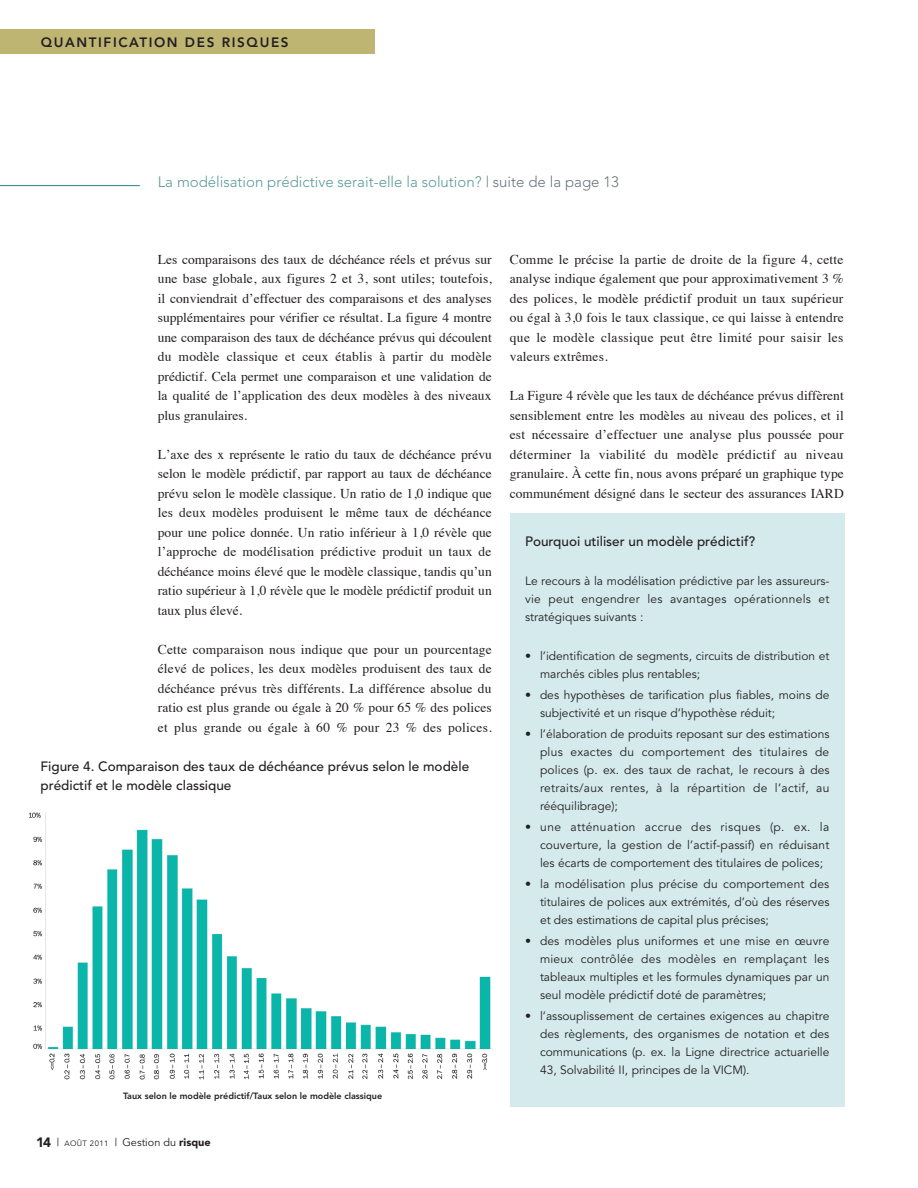
<style>
.page{position:relative;width:918px;height:1188px;background:#fff}
.page>*{position:absolute;margin:0;border:0;box-sizing:border-box;transform-origin:0 0}
.t1{font:300 15px "Avenir";color:#599a98}
.t2{font:13.5px/19.5px "Times";letter-spacing:.005em;color:#231f20;text-align:justify}
.t3{font:500 13.5px/19.5px "Avenir";color:#231f20}
.t4{font:800 13.5px "Avenir";letter-spacing:.12em;color:#231f20}
.t5{font:12px/18px "Avenir";color:#231f20;text-align:justify}
.t6{font:10.8px "Avenir";color:#231f20}
.t7{font:800 9px "Avenir";color:#231f20}
.s1{color:#6a747b}
.s2{font-weight:900;font-size:13.5px}
.s3{font-size:7.8px}
.s4{font-weight:900}
</style>
<div class="page">
<hr style="left:0;top:185px;width:140px;height:1px;background:#258592">
<img style="left:30px;top:812px;width:463px;height:268px">
<div style="left:510px;top:513px;width:334px;height:594px;background:#d5eaed"></div>
<div style="left:0;top:30px;width:375px;height:24px;background:#bfb573"></div>
<p class="t4" style="left:41px;top:34px;width:248px">Quantification des risques</p>
<p class="t1" style="left:158px;top:173px;width:463px">La modélisation prédictive serait-elle la solution? <span class="s1">| suite de la page 13</span></p>
<p class="t2" style="left:158px;top:249px;width:336px">Les comparaisons des taux de déchéance réels et prévus sur une base globale, aux figures 2 et 3, sont utiles; toutefois, il conviendrait d’effectuer des comparaisons et des analyses supplémentaires pour vérifier ce résultat. La figure 4 montre une comparaison des taux de déchéance prévus qui découlent du modèle classique et ceux établis à partir du modèle prédictif. Cela permet une comparaison et une validation de la qualité de l’application des deux modèles à des niveaux plus granulaires.</p>
<p class="t2" style="left:158px;top:443px;width:336px">L’axe des x représente le ratio du taux de déchéance prévu selon le modèle prédictif, par rapport au taux de déchéance prévu selon le modèle classique. Un ratio de 1,0 indique que les deux modèles produisent le même taux de déchéance pour une police donnée. Un ratio inférieur à 1,0 révèle que l’approche de modélisation prédictive produit un taux de déchéance moins élevé que le modèle classique, tandis qu’un ratio supérieur à 1,0 révèle que le modèle prédictif produit un taux plus élevé.</p>
<p class="t2" style="left:158px;top:638px;width:336px">Cette comparaison nous indique que pour un pourcentage élevé de polices, les deux modèles produisent des taux de déchéance prévus très différents. La différence absolue du ratio est plus grande ou égale à 20 % pour 65 % des polices et plus grande ou égale à 60 % pour 23 % des polices.</p>
<p class="t3" style="left:40px;top:757px;width:430px">Figure 4. Comparaison des taux de déchéance prévus selon le modèle prédictif et le modèle classique</p>
<p class="t7" style="left:123px;top:1091px;width:261px">Taux selon le modèle prédictif/Taux selon le modèle classique</p>
<p class="t6" style="left:36px;top:1136px;width:176px"><span class="s2">14</span> | <span class="s3">AoÛt 2011</span> | Gestion du <span class="s4">risque</span></p>
<p class="t2" style="left:510px;top:249px;width:336px">Comme le précise la partie de droite de la figure 4, cette analyse indique également que pour approximativement 3 % des polices, le modèle prédictif produit un taux supérieur ou égal à 3,0 fois le taux classique, ce qui laisse à entendre que le modèle classique peut être limité pour saisir les valeurs extrêmes.</p>
<p class="t2" style="left:510px;top:385px;width:336px">La Figure 4 révèle que les taux de déchéance prévus diffèrent sensiblement entre les modèles au niveau des polices, et il est nécessaire d’effectuer une analyse plus poussée pour déterminer la viabilité du modèle prédictif au niveau granulaire. À cette fin, nous avons préparé un graphique type communément désigné dans le secteur des assurances IARD</p>
<p class="t3" style="left:525px;top:532px;width:232px">Pourquoi utiliser un modèle prédictif?</p>
<p class="t5" style="left:525px;top:572px;width:306px">Le recours à la modélisation prédictive par les assureurs&shy;vie peut engendrer les avantages opérationnels et stratégiques suivants :</p>
<p class="t5" style="left:540px;top:647px;width:291px;text-indent:-15px">• l’identification de segments, circuits de distribution et marchés cibles plus rentables;</p>
<p class="t5" style="left:540px;top:686px;width:291px;text-indent:-15px">• des hypothèses de tarification plus fiables, moins de subjectivité et un risque d’hypothèse réduit;</p>
<p class="t5" style="left:540px;top:725px;width:291px;text-indent:-15px">• l’élaboration de produits reposant sur des estimations plus exactes du comportement des titulaires de polices (p. ex. des taux de rachat, le recours à des retraits/aux rentes, à la répartition de l’actif, au rééquilibrage);</p>
<p class="t5" style="left:540px;top:818px;width:291px;text-indent:-15px">• une atténuation accrue des risques (p. ex. la couverture, la gestion de l’actif-passif) en réduisant les écarts de comportement des titulaires de polices;</p>
<p class="t5" style="left:540px;top:875px;width:291px;text-indent:-15px">• la modélisation plus précise du comportement des titulaires de polices aux extrémités, d’où des réserves et des estimations de capital plus précises;</p>
<p class="t5" style="left:540px;top:932px;width:291px;text-indent:-15px">• des modèles plus uniformes et une mise en œuvre mieux contrôlée des modèles en remplaçant les tableaux multiples et les formules dynamiques par un seul modèle prédictif doté de paramètres;</p>
<p class="t5" style="left:540px;top:1007px;width:291px;text-indent:-15px">• l’assouplissement de certaines exigences au chapitre des règlements, des organismes de notation et des communications (p. ex. la Ligne directrice actuarielle 43, Solvabilité II, principes de la VICM).</p>
</div>
